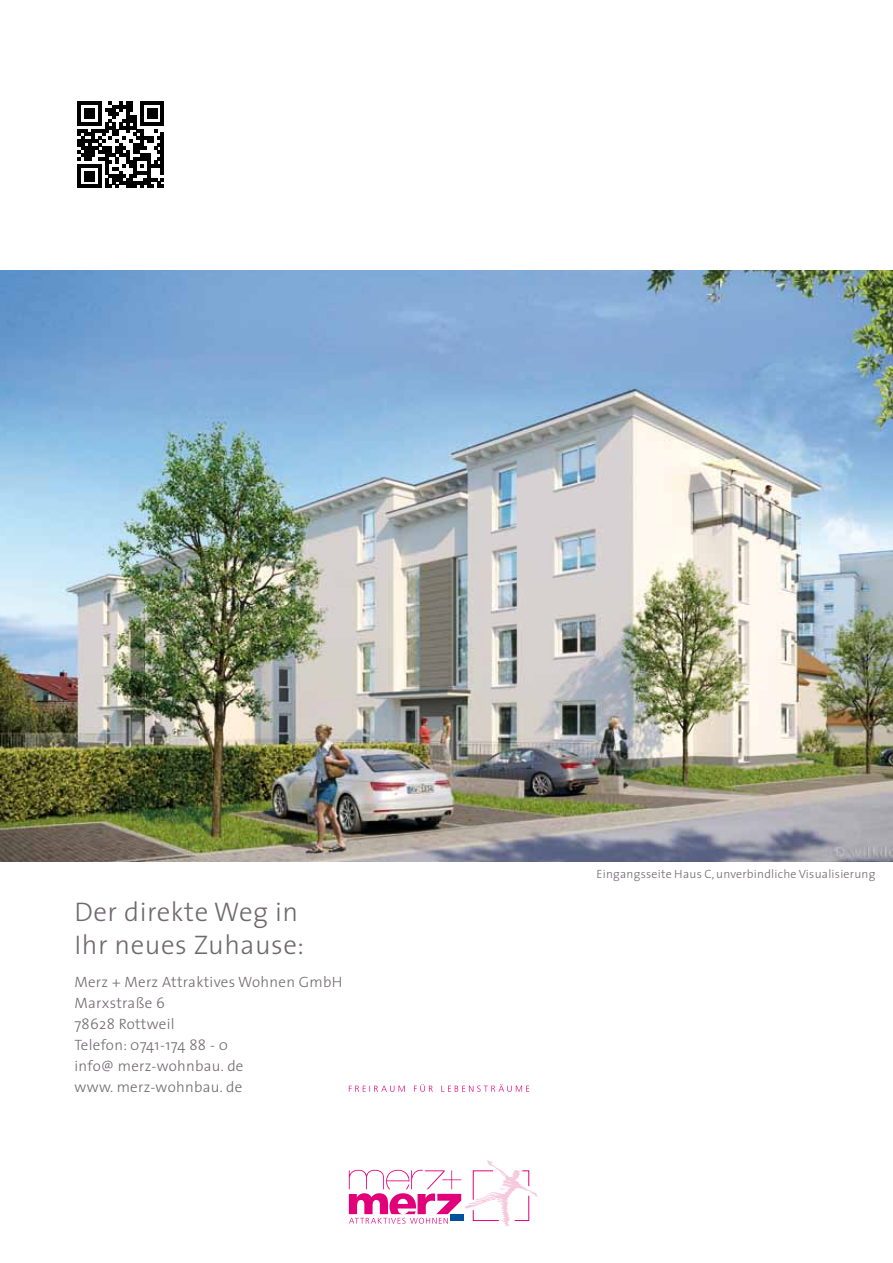
<style>
.page{position:relative;width:893px;height:1263px;background:#fff}
.page>*{position:absolute;margin:0;border:0;box-sizing:border-box;transform-origin:0 0}
.t1{font:300 27px/32.4px "The Sans";letter-spacing:.02em;color:#6f696e}
.t2{font:300 15px/21px "The Sans";letter-spacing:.02em;color:#6f696e}
.t3{font:300 12px "The Sans";letter-spacing:.02em;color:#6f696e}
</style>
<div class="page">
<img style="left:0;top:270px;width:893px;height:591px">
<svg style="left:78px;top:102px;width:86px;height:86px"></svg>
<svg style="left:349px;top:1084px;width:180px;height:8px"></svg>
<svg style="left:349px;top:1160px;width:189px;height:67px"></svg>
<h1 class="t1" style="left:74px;top:895px;width:231px">Der direkte Weg in<br>Ihr neues Zuhause:</h1>
<p class="t2" style="left:74px;top:971px;width:269px">Merz + Merz Attraktives Wohnen GmbH<br>Marxstraße 6<br>78628 Rottweil<br>Telefon: 0741-174 88 - 0<br>info@ merz-wohnbau. de<br>www. merz-wohnbau. de</p>
<p class="t3" style="left:596px;top:864px;width:281px">Eingangsseite Haus C, unverbindliche Visualisierung</p>
</div>
